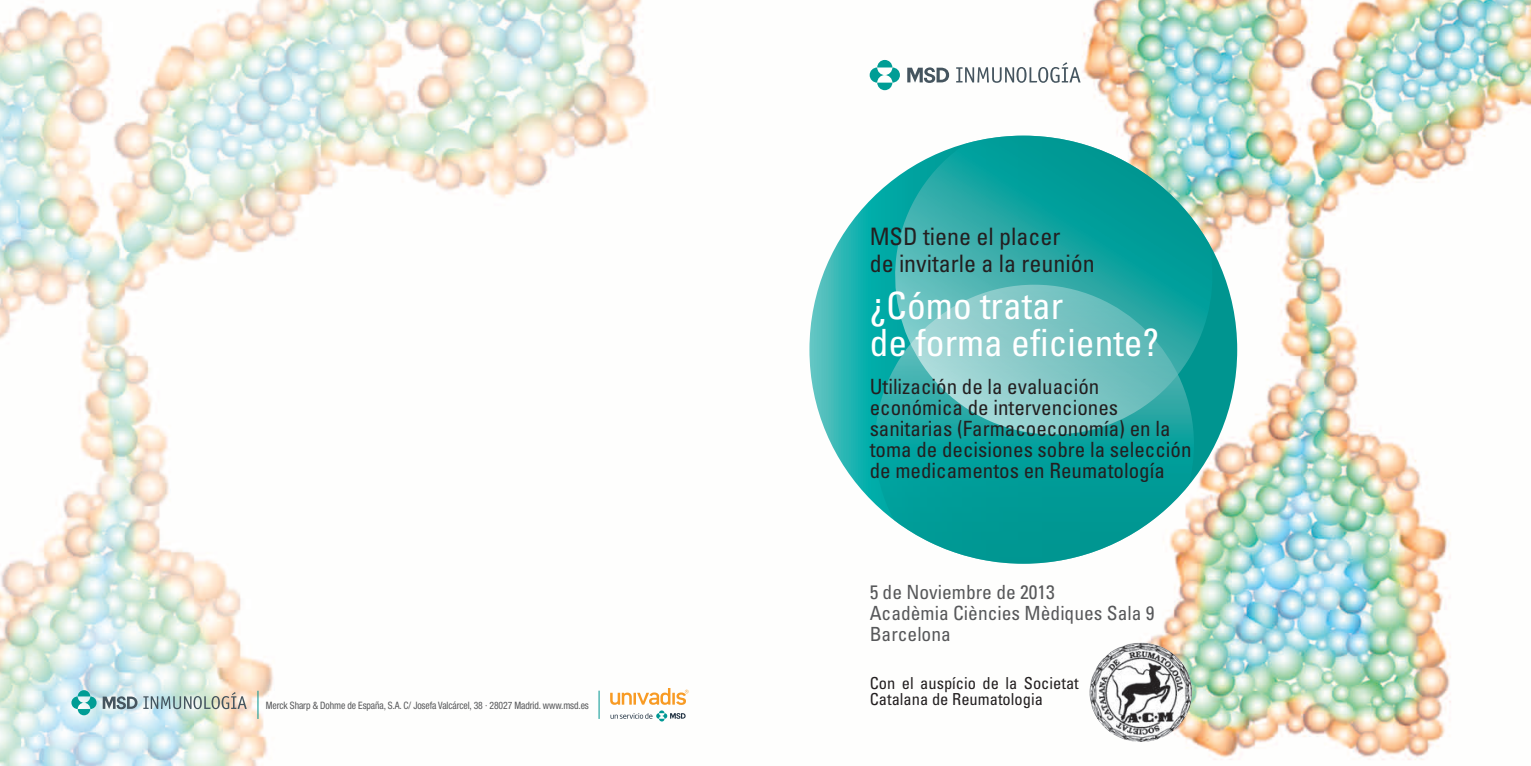
<style>
.page{position:relative;width:1531px;height:766px;background:#fff}
.page>*{position:absolute;margin:0;border:0;box-sizing:border-box;transform-origin:0 0}
.t1{font:condensed 37.5px/37.5px "Univers LT Std";color:#fff}
.t2{font:condensed 24px/27px "Univers";color:#231f20}
.t3{font:condensed 21px/21px "Univers";color:#231f20}
.t4{font:condensed 19.5px/21px "Univers";color:#57585a}
.t5{font:condensed 16.5px "Univers";color:#231f20}
.t6{font:condensed 10.2px "Helvetica Neue LT Std";letter-spacing:-.01em;color:#57585a;scale:.95 1}
</style>
<div class="page">
<img style="left:0;top:0;width:1531px;height:765px">
<svg style="left:809px;top:136px;width:428px;height:427px;background:#20b0ad"></svg>
<svg style="left:875px;top:456px;width:319px;height:107px"></svg>
<svg style="left:873px;top:136px;width:344px;height:320px;background:#44b3b0"></svg>
<svg style="left:877px;top:60px;width:15px;height:7px"></svg>
<svg style="left:877px;top:83px;width:15px;height:7px"></svg>
<svg style="left:869px;top:67px;width:16px;height:16px"></svg>
<svg style="left:885px;top:67px;width:15px;height:16px"></svg>
<svg style="left:907px;top:67px;width:42px;height:16px"></svg>
<svg style="left:956px;top:62px;width:124px;height:21px"></svg>
<img style="left:1089px;top:642px;width:103px;height:99px">
<svg style="left:599px;top:690px;width:1px;height:28px"></svg>
<svg style="left:258px;top:690px;width:1px;height:28px"></svg>
<svg style="left:78px;top:690px;width:12px;height:6px"></svg>
<svg style="left:78px;top:708px;width:12px;height:7px"></svg>
<svg style="left:71px;top:696px;width:13px;height:12px"></svg>
<svg style="left:84px;top:696px;width:13px;height:12px"></svg>
<svg style="left:103px;top:696px;width:34px;height:13px"></svg>
<svg style="left:143px;top:692px;width:104px;height:17px;background:#b5c0ba"></svg>
<svg style="left:610px;top:687px;width:78px;height:17px"></svg>
<svg style="left:610px;top:710px;width:76px;height:11px"></svg>
<p class="t2" style="left:869px;top:222px;width:227px">MSD tiene el placer<br>de invitarle a la reunión</p>
<h1 class="t1" style="left:869px;top:286px;width:291px">¿Cómo tratar<br>de forma eficiente?</h1>
<p class="t3" style="left:869px;top:376px;width:323px">Utilización de la evaluación económica de intervenciones sanitarias (Farmacoeconomía) en la toma de decisiones sobre la selección de medicamentos en Reumatología</p>
<p class="t4" style="left:869px;top:580px;width:286px">5 de Noviembre de 2013<br>Acadèmia Ciències Mèdiques Sala 9<br>Barcelona</p>
<p class="t5" style="left:870px;top:672px;width:211px">Con el auspício de la Societat</p>
<p class="t6" style="left:266px;top:698px;width:342px">Merck Sharp &amp; Dohme de España, S.A. C/ Josefa Valcárcel, 38 · 28027 Madrid. www.msd.es</p>
<p class="t5" style="left:870px;top:689px;width:175px">Catalana de Reumatologia</p>
</div>
